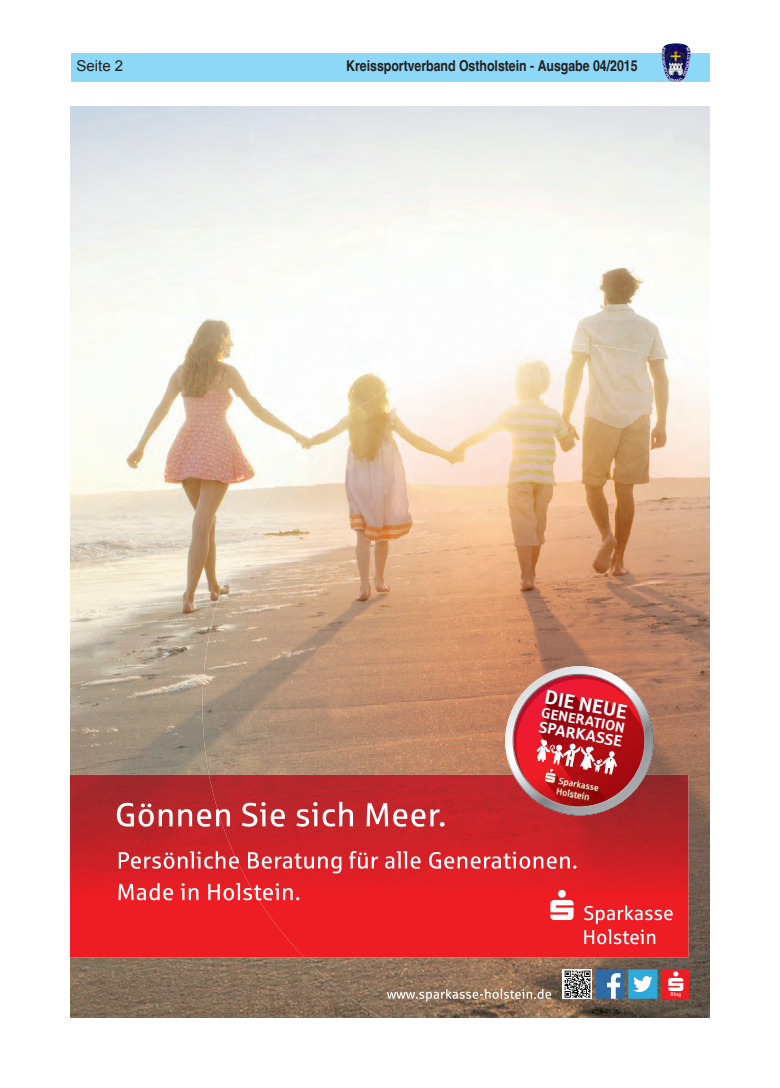
<style>
.page{position:relative;width:780px;height:1088px;background:#fff}
.page>*{position:absolute;margin:0;border:0;box-sizing:border-box;transform-origin:0 0}
.t1{font:700 20px "Sparkasse Rg";color:#fff}
.t2{font:700 15.75px "Sparkasse Rg";color:#fff}
.t3{font:700 condensed 15px "Helvetica";color:#231f20}
.t4{font:15px "Arial";color:#231f20}
.t5{font:700 14.38px "Sparkasse Rg";color:#fff}
.t6{font:5.12px "Sparkasse Rg";color:#fff}
</style>
<div class="page">
<img style="left:71px;top:106px;width:422px;height:291px">
<img style="left:493px;top:106px;width:216px;height:238px">
<img style="left:71px;top:397px;width:190px;height:195px">
<img style="left:261px;top:401px;width:52px;height:74px">
<img style="left:71px;top:592px;width:131px;height:183px">
<img style="left:71px;top:957px;width:35px;height:60px">
<img style="left:106px;top:957px;width:222px;height:60px">
<img style="left:388px;top:344px;width:321px;height:357px">
<img style="left:313px;top:388px;width:76px;height:387px">
<img style="left:276px;top:443px;width:38px;height:332px">
<img style="left:239px;top:484px;width:38px;height:291px">
<img style="left:202px;top:545px;width:38px;height:230px">
<img style="left:388px;top:701px;width:111px;height:74px">
<img style="left:660px;top:701px;width:49px;height:80px">
<img style="left:650px;top:781px;width:59px;height:236px">
<img style="left:304px;top:957px;width:347px;height:24px">
<img style="left:328px;top:980px;width:323px;height:37px">
<img style="left:71px;top:775px;width:138px;height:182px">
<img style="left:209px;top:775px;width:436px;height:182px">
<svg style="left:595px;top:969px;width:62px;height:30px"></svg>
<div style="left:661px;top:969px;width:27px;height:29px;background:#ee1d23"></div>
<svg style="left:562px;top:969px;width:29px;height:29px"></svg>
<img style="left:564px;top:971px;width:26px;height:26px">
<svg style="left:118px;top:883px;width:181px;height:17px"></svg>
<svg style="left:119px;top:851px;width:457px;height:22px;background:#e05156"></svg>
<svg style="left:550px;top:890px;width:122px;height:54px;background:#f04449"></svg>
<svg style="left:499px;top:661px;width:161px;height:160px;background:#bc4b4c"></svg>
<svg style="left:117px;top:802px;width:327px;height:25px"></svg>
<svg style="left:387px;top:989px;width:164px;height:12px;background:#a9927e"></svg>
<img style="left:545px;top:769px;width:7px;height:21px">
<div style="left:71px;top:53px;width:638px;height:28px;background:#8dd7f7"></div>
<img style="left:661px;top:43px;width:29px;height:38px">
<p class="t4" style="left:76px;top:58px;width:48px">Seite 2</p>
<p class="t3" style="left:346px;top:56px;width:293px">Kreissportverband Ostholstein - Ausgabe 04/2015</p>
<h1 class="t1" style="left:547px;top:686px;width:85px;rotate:11deg">DIE NEUE</h1>
<p class="t5" style="left:543px;top:704px;width:86px;rotate:11deg">GENERATION</p>
<p class="t2" style="left:540px;top:718px;width:86px;rotate:11deg">SPARKASSE</p>
<p class="t6" style="left:668px;top:991px;width:16px">▲Blog</p>
</div>
